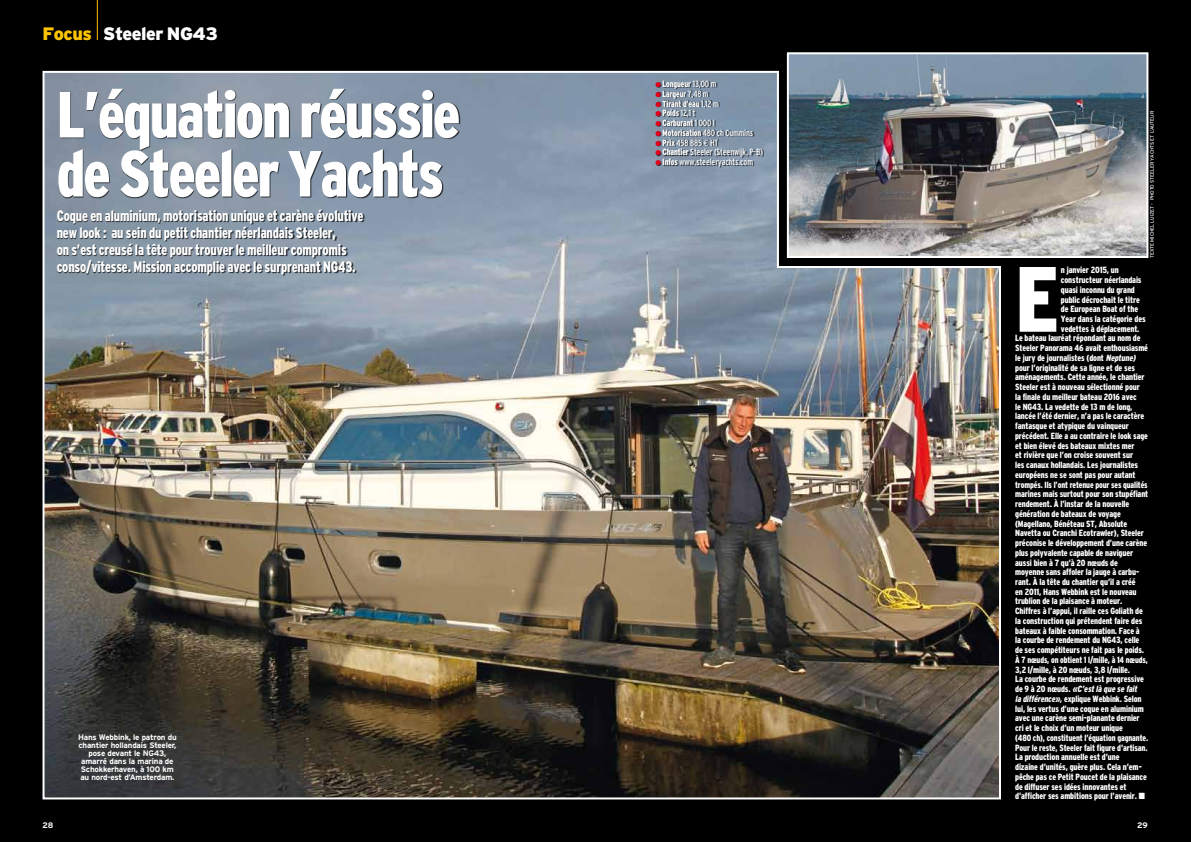
<style>
.page{position:relative;width:1191px;height:842px;background:#000}
.page>*{position:absolute;margin:0;border:0;box-sizing:border-box;transform-origin:0 0}
.t1{font:900 condensed 92.5px "Interstate";color:#fff;scale:.95 1}
.t2{font:900 condensed 65px/59px "Interstate";letter-spacing:-.035em;color:#fff;scale:.95 1}
.t3{font:900 18px "Interstate";letter-spacing:-.03em;color:#fff}
.t4{font:900 condensed 15px/17px "Interstate";letter-spacing:-.015em;color:#fff;scale:.9 1}
.t5{font:900 condensed 9px "Interstate";letter-spacing:-.015em;color:#fff;scale:.95 1}
.t6{font:900 condensed 9px "Interstate";letter-spacing:-.015em;color:#fff;scale:.9 1}
.t7{font:condensed 9px "Interstate";letter-spacing:-.01em;color:#fff;scale:.95 1}
.t8{font:900 condensed 9px "Interstate";letter-spacing:-.015em;color:#fff;scale:.93 1}
.t9{font:900 condensed 9px "Interstate";letter-spacing:-.015em;color:#fff;scale:.91 1}
.t10{font:900 condensed 9px "Interstate";letter-spacing:-.015em;color:#fff;scale:.92 1}
.t11{font:900 condensed 9px "Interstate";letter-spacing:-.015em;color:#fff;scale:.94 1}
.t12{font:italic 900 condensed 9px "Interstate";color:#fff;scale:.95 1}
.t13{font:700 8px/8px "Interstate";letter-spacing:-.025em;color:#fff;text-align:center}
.t14{font:5px "Interstate";letter-spacing:-.015em;color:#fff}
.s1{color:#fdc500}
.s2{color:#e2001a}
.s3{font-weight:400}
.s4{font-weight:900}
.s5{font-family:"Euro Mono";font-stretch:normal}
.s6{font-style:italic}
.s7{font-style:normal}
</style>
<div class="page">
<img style="left:46px;top:74px;width:952px;height:722px">
<hr style="left:97px;top:0;width:1px;height:40px;background:#fdc500">
<div style="left:59px;top:89px;width:401px;height:110px;background:#000;opacity:.75"></div>
<div style="left:57px;top:210px;width:308px;height:66px;background:#000;opacity:.75"></div>
<img style="left:790px;top:55px;width:355px;height:200px">
<div style="left:787px;top:52px;width:361px;height:206px;border:2px solid #fff"></div>
<hr style="left:777px;top:71px;width:2px;height:196px;background:#fff">
<hr style="left:777px;top:266px;width:222px;height:2px;background:#fff">
<div style="left:656px;top:82px;width:107px;height:86px;background:#000;opacity:.75"></div>
<h3 class="t3" style="left:43px;top:23px;width:177px"><span class="s1">Focus</span> Steeler NG43</h3>
<h2 class="t2" style="left:57px;top:85px;width:426px">L’équation réussie de Steeler Yachts</h2>
<p class="t4" style="left:57px;top:207px;width:342px">Coque en aluminium, motorisation unique et carène évolutive new look : au sein du petit chantier néerlandais Steeler,<br>on s’est creusé la tête pour trouver le meilleur compromis conso/vitesse. Mission accomplie avec le surprenant NG43.</p>
<p class="t13" style="left:78px;top:733px;width:100px">Hans Webbink, le patron du chantier hollandais Steeler, pose devant le NG43, amarré dans la marina de<br>Schokkerhaven, à 100 km au nord-est d’Amsterdam.</p>
<p class="t6" style="left:655px;top:79px;width:69px"><span class="s2">●</span> Longueur <span class="s3">13,00 m</span></p>
<p class="t6" style="left:655px;top:89px;width:61px"><span class="s2">●</span> Largeur <span class="s3">7,48 m</span></p>
<p class="t6" style="left:655px;top:99px;width:72px"><span class="s2">●</span> Tirant d’eau <span class="s3">1,12 m</span></p>
<p class="t6" style="left:655px;top:108px;width:46px"><span class="s2">●</span> Poids <span class="s3">12,1 t</span></p>
<p class="t6" style="left:655px;top:118px;width:67px"><span class="s2">●</span> Carburant <span class="s3">1 000 l</span></p>
<p class="t6" style="left:655px;top:128px;width:110px"><span class="s2">●</span> Motorisation <span class="s3">480 ch Cummins</span></p>
<p class="t7" style="left:655px;top:137px;width:68px"><span class="s2">●</span> <span class="s4">Prix</span> 458 885 <span class="s5">E</span> HT</p>
<p class="t7" style="left:655px;top:147px;width:115px"><span class="s2">●</span> <span class="s4">Chantier</span> Steeler (Steenwijk, P-B)</p>
<p class="t7" style="left:655px;top:157px;width:104px"><span class="s2">●</span> <span class="s4">Infos</span> www.steeleryachts.com</p>
<p class="t14" style="left:1149px;top:258px;width:148px;rotate:-90deg">TEXTE MICHEL LUIZET - photo STEELER YACHTS et l’auteur</p>
<h1 class="t1" style="left:1015px;top:248px;width:48px">E</h1>
<p class="t5" style="left:1061px;top:265px;width:63px">n janvier 2015, un</p>
<p class="t5" style="left:1061px;top:275px;width:86px">constructeur néerlandais</p>
<p class="t5" style="left:1061px;top:285px;width:79px">quasi inconnu du grand</p>
<p class="t5" style="left:1061px;top:294px;width:85px">public décrochait le titre</p>
<p class="t5" style="left:1061px;top:304px;width:83px">de European Boat of the</p>
<p class="t5" style="left:1061px;top:314px;width:91px">Year dans la catégorie des</p>
<p class="t5" style="left:1061px;top:324px;width:84px">vedettes à déplacement.</p>
<p class="t5" style="left:1015px;top:333px;width:133px">Le bateau lauréat répondant au nom de</p>
<p class="t5" style="left:1015px;top:343px;width:141px">Steeler Panorama 46 avait enthousiasmé</p>
<p class="t5" style="left:1015px;top:353px;width:130px">le jury de journalistes (dont <span class="s6">Neptune)</span></p>
<p class="t5" style="left:1015px;top:363px;width:128px">pour l’originalité de sa ligne et de ses</p>
<p class="t5" style="left:1015px;top:372px;width:138px">aménagements. Cette année, le chantier</p>
<p class="t5" style="left:1015px;top:382px;width:133px">Steeler est à nouveau sélectionné pour</p>
<p class="t5" style="left:1015px;top:392px;width:130px">la finale du meilleur bateau 2016 avec</p>
<p class="t5" style="left:1015px;top:401px;width:125px">le NG43. La vedette de 13 m de long,</p>
<p class="t5" style="left:1015px;top:411px;width:137px">lancée l’été dernier, n’a pas le caractère</p>
<p class="t5" style="left:1015px;top:421px;width:121px">fantasque et atypique du vainqueur</p>
<p class="t11" style="left:1015px;top:431px;width:143px">précédent. Elle a au contraire le look sage</p>
<p class="t5" style="left:1015px;top:440px;width:127px">et bien élevé des bateaux mixtes mer</p>
<p class="t5" style="left:1015px;top:450px;width:126px">et rivière que l’on croise souvent sur</p>
<p class="t5" style="left:1015px;top:460px;width:131px">les canaux hollandais. Les journalistes</p>
<p class="t5" style="left:1015px;top:470px;width:128px">européens ne se sont pas pour autant</p>
<p class="t9" style="left:1015px;top:479px;width:147px">trompés. Ils l’ont retenue pour ses qualités</p>
<p class="t5" style="left:1015px;top:489px;width:142px">marines mais surtout pour son stupéfiant</p>
<p class="t5" style="left:1015px;top:499px;width:122px">rendement. À l’instar de la nouvelle</p>
<p class="t5" style="left:1015px;top:509px;width:113px">génération de bateaux de voyage</p>
<p class="t5" style="left:1015px;top:518px;width:120px">(Magellano, Bénéteau ST, Absolute</p>
<p class="t5" style="left:1015px;top:528px;width:137px">Navetta ou Cranchi Ecotrawler), Steeler</p>
<p class="t5" style="left:1015px;top:538px;width:141px">préconise le développement d’une carène</p>
<p class="t5" style="left:1015px;top:548px;width:126px">plus polyvalente capable de naviguer</p>
<p class="t5" style="left:1015px;top:557px;width:110px">aussi bien à 7 qu’à 20 nœuds de</p>
<p class="t5" style="left:1015px;top:567px;width:132px">moyenne sans affoler la jauge à carbu-</p>
<p class="t5" style="left:1015px;top:577px;width:128px">rant. À la tête du chantier qu’il a créé</p>
<p class="t5" style="left:1015px;top:587px;width:129px">en 2011, Hans Webbink est le nouveau</p>
<p class="t5" style="left:1015px;top:596px;width:114px">trublion de la plaisance à moteur.</p>
<p class="t5" style="left:1015px;top:606px;width:136px">Chiffres à l’appui, il raille ces Goliath de</p>
<p class="t5" style="left:1015px;top:616px;width:135px">la construction qui prétendent faire des</p>
<p class="t5" style="left:1015px;top:625px;width:133px">bateaux à faible consommation. Face à</p>
<p class="t5" style="left:1015px;top:635px;width:132px">la courbe de rendement du NG43, celle</p>
<p class="t5" style="left:1015px;top:645px;width:137px">de ses compétiteurs ne fait pas le poids.</p>
<p class="t6" style="left:1015px;top:655px;width:149px">À 7 nœuds, on obtient 1 l/mille, à 14 nœuds,</p>
<p class="t5" style="left:1015px;top:664px;width:122px">3,2 l/mille, à 20 nœuds, 3,8 l/mille.</p>
<p class="t5" style="left:1015px;top:674px;width:137px">La courbe de rendement est progressive</p>
<p class="t12" style="left:1015px;top:684px;width:132px"><span class="s7">d e 9 à 2 0 n œ u d s .</span> «C’estlà que se fait</p>
<p class="t5" style="left:1015px;top:694px;width:135px"><span class="s6">la différence»,</span>explique Webbink. Selon</p>
<p class="t5" style="left:1015px;top:703px;width:137px">lui, les vertus d’une coque en aluminium</p>
<p class="t5" style="left:1015px;top:713px;width:133px">avec une carène semi-planante dernier</p>
<p class="t5" style="left:1015px;top:723px;width:115px">cri et le choix d’un moteur unique</p>
<p class="t10" style="left:1015px;top:733px;width:146px">(480 ch), constituent l’équation gagnante.</p>
<p class="t8" style="left:1015px;top:742px;width:144px">Pour le reste, Steeler fait figure d’artisan.</p>
<p class="t5" style="left:1015px;top:752px;width:111px">La production annuelle est d’une</p>
<p class="t5" style="left:1015px;top:762px;width:135px">dizaine d’unités, guère plus. Cela n’em-</p>
<p class="t5" style="left:1015px;top:772px;width:140px">pêche pas ce Petit Poucet de la plaisance</p>
<p class="t5" style="left:1015px;top:781px;width:119px">de diffuser ses idées innovantes et</p>
<p class="t5" style="left:1015px;top:791px;width:138px">d’afficher ses ambitions pour l’avenir. ■</p>
<p class="t13" style="left:43px;top:821px;width:13px">28</p>
<p class="t13" style="left:1137px;top:821px;width:12px">29</p>
</div>
